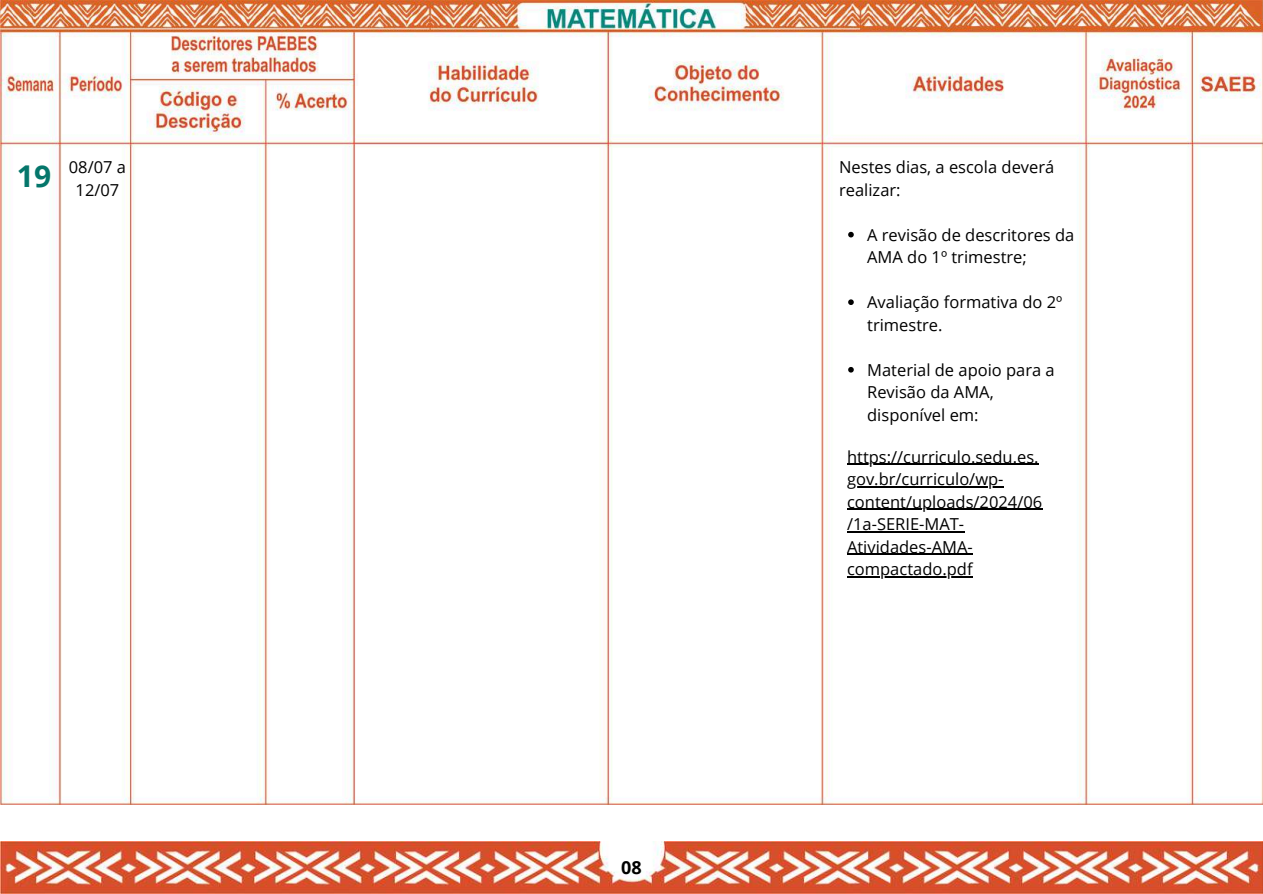
<style>
.page{position:relative;width:1263px;height:894px;background:#fff}
.page>*{position:absolute;margin:0;border:0;box-sizing:border-box;transform-origin:0 0}
.t1{font:700 30px "Open Sans";color:#05766b}
.t2{font:700 18px "Open Sans";color:#000}
.t3{font:16.5px/22.5px "Open Sans";color:#000}
</style>
<div class="page">
<img style="left:0;top:841px;width:1263px;height:52px">
<img style="left:0;top:1px;width:1263px;height:803px">
<hr style="left:847px;top:463px;width:192px;height:2px;background:#000">
<hr style="left:847px;top:486px;width:157px;height:1px;background:#000">
<hr style="left:847px;top:508px;width:195px;height:2px;background:#000">
<hr style="left:847px;top:531px;width:117px;height:1px;background:#000">
<hr style="left:847px;top:553px;width:126px;height:2px;background:#000">
<hr style="left:847px;top:576px;width:126px;height:1px;background:#000">
<svg style="left:848px;top:232px;width:6px;height:5px"></svg>
<svg style="left:848px;top:299px;width:6px;height:6px"></svg>
<svg style="left:848px;top:367px;width:6px;height:5px"></svg>
<h1 class="t1" style="left:17px;top:154px;width:36px">19</h1>
<p class="t3" style="left:69px;top:155px;width:59px;text-align:center">08/07 a<br>12/07</p>
<p class="t2" style="left:621px;top:854px;width:22px">08</p>
<p class="t3" style="left:839px;top:155px;width:217px">Nestes dias, a escola deverá realizar:</p>
<p class="t3" style="left:867px;top:223px;width:209px">A revisão de descritores da<br>AMA do 1º trimestre;</p>
<p class="t3" style="left:867px;top:290px;width:197px">Avaliação formativa do 2º trimestre.</p>
<p class="t3" style="left:867px;top:358px;width:189px">Material de apoio para a<br>Revisão da AMA, disponível em:</p>
<p class="t3" style="left:847px;top:445px;width:197px">https://curriculo.sedu.es. gov.br/curriculo/wp&shy;content/uploads/2024/06 /1a-SERIE-MAT-<br>Atividades-AMA&shy;compactado.pdf</p>
</div>
